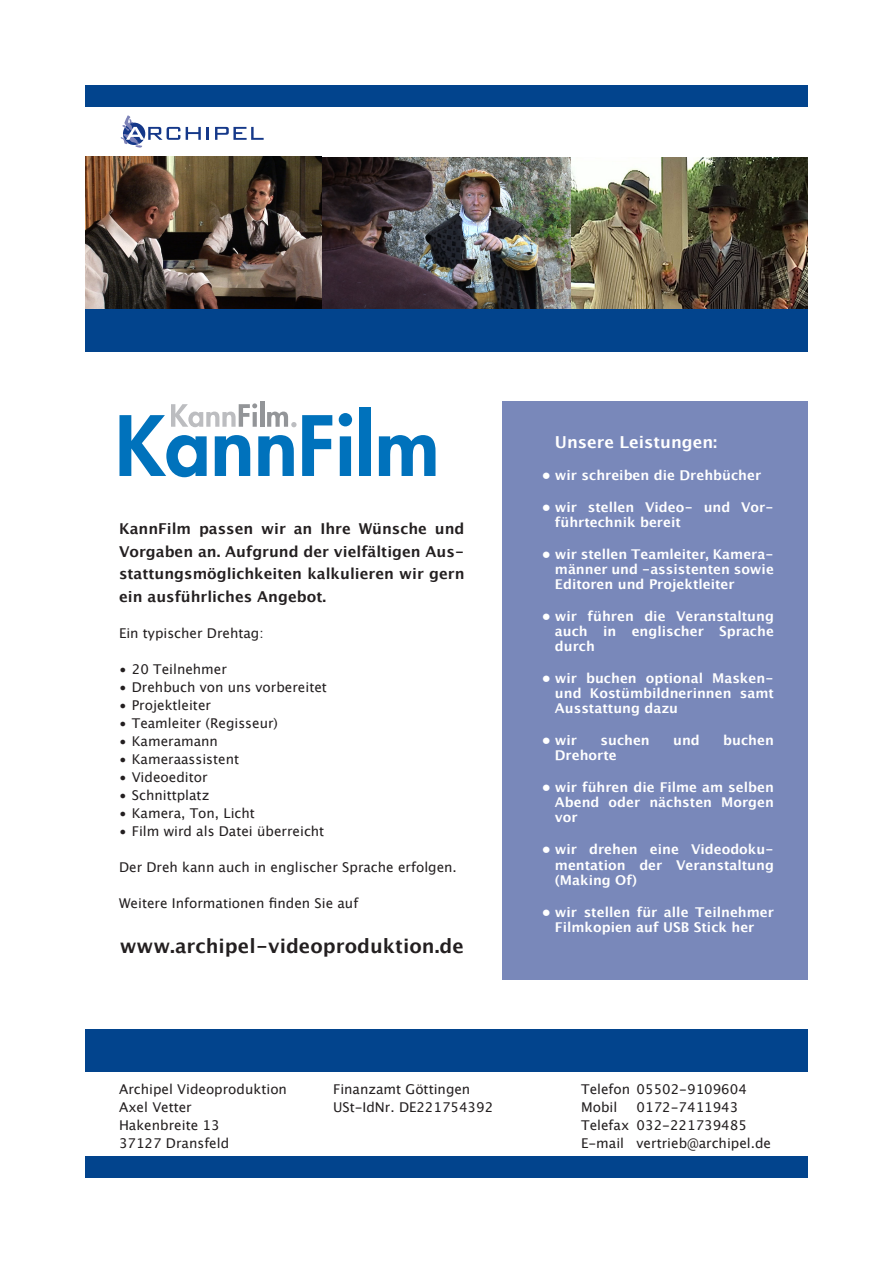
<style>
.page{position:relative;width:893px;height:1263px;background:#fff}
.page>*{position:absolute;margin:0;border:0;box-sizing:border-box;transform-origin:0 0}
.Kannfilm_Leaflet_Tex{font:700 19.5px "Lucida Grande";color:#231f20}
.Kannfilm_Leaflet_Tex-2{font:700 16.5px "Lucida Grande";color:#fff}
.Kannfilm_Leaflet_Tex-3{font:700 15px/22.5px "Lucida Grande";color:#231f20;text-align:justify}
.Kannfilm_Leaflet_Tex-4{font:700 13.5px/15px "Lucida Grande";color:#fff;text-align:justify}
.Kannfilm_Leaflet_Tex-5{font:13.5px "Lucida Grande";color:#231f20}
</style>
<div class="page">
<div style="left:503px;top:401px;width:305px;height:579px;background:#7988ba"></div>
<div style="left:85px;top:85px;width:723px;height:21px;background:#02448d"></div>
<svg style="left:186px;top:127px;width:15px;height:13px"></svg>
<svg style="left:207px;top:127px;width:2px;height:13px"></svg>
<svg style="left:215px;top:127px;width:49px;height:13px"></svg>
<svg style="left:120px;top:115px;width:60px;height:33px"></svg>
<svg style="left:339px;top:413px;width:13px;height:63px"></svg>
<div style="left:360px;top:407px;width:11px;height:69px;background:#0072bc"></div>
<svg style="left:379px;top:435px;width:56px;height:41px"></svg>
<hr style="left:260px;top:401px;width:4px;height:26px;background:#939598">
<svg style="left:119px;top:403px;width:213px;height:74px"></svg>
<img style="left:322px;top:157px;width:249px;height:152px">
<img style="left:571px;top:158px;width:237px;height:151px">
<img style="left:85px;top:156px;width:237px;height:153px">
<div style="left:85px;top:309px;width:723px;height:43px;background:#02448d"></div>
<div style="left:85px;top:1157px;width:723px;height:21px;background:#02448d"></div>
<div style="left:85px;top:1029px;width:723px;height:42px;background:#02448d"></div>
<p class="Kannfilm_Leaflet_Tex-3" style="left:119px;top:517px;width:347px">KannFilm passen wir an Ihre Wünsche und Vorgaben an. Aufgrund der vielfältigen Aus&shy;stattungsmöglichkeiten kalkulieren wir gern ein ausführliches Angebot.</p>
<p class="Kannfilm_Leaflet_Tex-5" style="left:119px;top:625px;width:146px">Ein typischer Drehtag:</p>
<p class="Kannfilm_Leaflet_Tex-5" style="left:119px;top:661px;width:109px">• 20 Teilnehmer</p>
<p class="Kannfilm_Leaflet_Tex-5" style="left:119px;top:679px;width:209px">• Drehbuch von uns vorbereitet</p>
<p class="Kannfilm_Leaflet_Tex-5" style="left:119px;top:697px;width:94px">• Projektleiter</p>
<p class="Kannfilm_Leaflet_Tex-5" style="left:119px;top:715px;width:160px">• Teamleiter (Regisseur)</p>
<p class="Kannfilm_Leaflet_Tex-5" style="left:119px;top:733px;width:100px">• Kameramann</p>
<p class="Kannfilm_Leaflet_Tex-5" style="left:119px;top:751px;width:122px">• Kameraassistent</p>
<p class="Kannfilm_Leaflet_Tex-5" style="left:119px;top:769px;width:90px">• Videoeditor</p>
<p class="Kannfilm_Leaflet_Tex-5" style="left:119px;top:787px;width:92px">• Schnittplatz</p>
<p class="Kannfilm_Leaflet_Tex-5" style="left:119px;top:805px;width:137px">• Kamera, Ton, Licht</p>
<p class="Kannfilm_Leaflet_Tex-5" style="left:119px;top:823px;width:207px">• Film wird als Datei überreicht</p>
<p class="Kannfilm_Leaflet_Tex-5" style="left:119px;top:859px;width:339px">Der Dreh kann auch in englischer Sprache erfolgen.</p>
<p class="Kannfilm_Leaflet_Tex-5" style="left:119px;top:895px;width:241px">Weitere Informationen finden Sie auf</p>
<p class="Kannfilm_Leaflet_Tex" style="left:120px;top:930px;width:346px">www.archipel-videoproduktion.de</p>
<p class="Kannfilm_Leaflet_Tex-5" style="left:119px;top:1081px;width:169px">Archipel Videoproduktion</p>
<p class="Kannfilm_Leaflet_Tex-5" style="left:119px;top:1099px;width:74px">Axel Vetter</p>
<p class="Kannfilm_Leaflet_Tex-5" style="left:119px;top:1117px;width:102px">Hakenbreite 13</p>
<p class="Kannfilm_Leaflet_Tex-5" style="left:119px;top:1135px;width:112px">37127 Dransfeld</p>
<p class="Kannfilm_Leaflet_Tex-5" style="left:333px;top:1081px;width:139px">Finanzamt Göttingen</p>
<p class="Kannfilm_Leaflet_Tex-5" style="left:333px;top:1099px;width:162px">USt-IdNr. DE221754392</p>
<p class="Kannfilm_Leaflet_Tex-2" style="left:555px;top:429px;width:164px">Unsere Leistungen:</p>
<p class="Kannfilm_Leaflet_Tex-4" style="left:542px;top:468px;width:220px">• wir schreiben die Drehbücher</p>
<p class="Kannfilm_Leaflet_Tex-4" style="left:555px;top:500px;width:220px;text-indent:-13px">• wir stellen Video- und Vor&shy;führtechnik bereit</p>
<p class="Kannfilm_Leaflet_Tex-4" style="left:555px;top:547px;width:220px;text-indent:-13px">• wir stellen Teamleiter, Kamera&shy;männer und -assistenten sowie Editoren und Projektleiter</p>
<p class="Kannfilm_Leaflet_Tex-4" style="left:555px;top:609px;width:220px;text-indent:-13px">• wir führen die Veranstaltung auch in englischer Sprache durch</p>
<p class="Kannfilm_Leaflet_Tex-4" style="left:555px;top:671px;width:220px;text-indent:-13px">• wir buchen optional Masken&shy;und Kostümbildnerinnen samt Ausstattung dazu</p>
<p class="Kannfilm_Leaflet_Tex-4" style="left:542px;top:733px;width:36px">• wir</p>
<p class="Kannfilm_Leaflet_Tex-4" style="left:600px;top:733px;width:51px">suchen</p>
<p class="Kannfilm_Leaflet_Tex-4" style="left:673px;top:733px;width:28px">und</p>
<p class="Kannfilm_Leaflet_Tex-4" style="left:723px;top:733px;width:52px">buchen</p>
<p class="Kannfilm_Leaflet_Tex-4" style="left:555px;top:748px;width:63px">Drehorte</p>
<p class="Kannfilm_Leaflet_Tex-4" style="left:555px;top:780px;width:221px;text-indent:-13px">• wir führen die Filme am selben Abend oder nächsten Morgen vor</p>
<p class="Kannfilm_Leaflet_Tex-4" style="left:555px;top:842px;width:220px;text-indent:-13px">• wir drehen eine Videodoku&shy;mentation der Veranstaltung (Making Of)</p>
<p class="Kannfilm_Leaflet_Tex-4" style="left:542px;top:904px;width:233px;text-align:center">• wir stellen für alle Teilnehmer<br>Filmkopien auf USB Stick her</p>
<p class="Kannfilm_Leaflet_Tex-5" style="left:581px;top:1081px;width:167px">Telefon 05502-9109604</p>
<p class="Kannfilm_Leaflet_Tex-5" style="left:581px;top:1099px;width:38px">Mobil</p>
<p class="Kannfilm_Leaflet_Tex-5" style="left:637px;top:1099px;width:103px">0172-7411943</p>
<p class="Kannfilm_Leaflet_Tex-5" style="left:581px;top:1117px;width:167px">Telefax 032-221739485</p>
<p class="Kannfilm_Leaflet_Tex-5" style="left:581px;top:1135px;width:191px">E-mail vertrieb@archipel.de</p>
</div>
